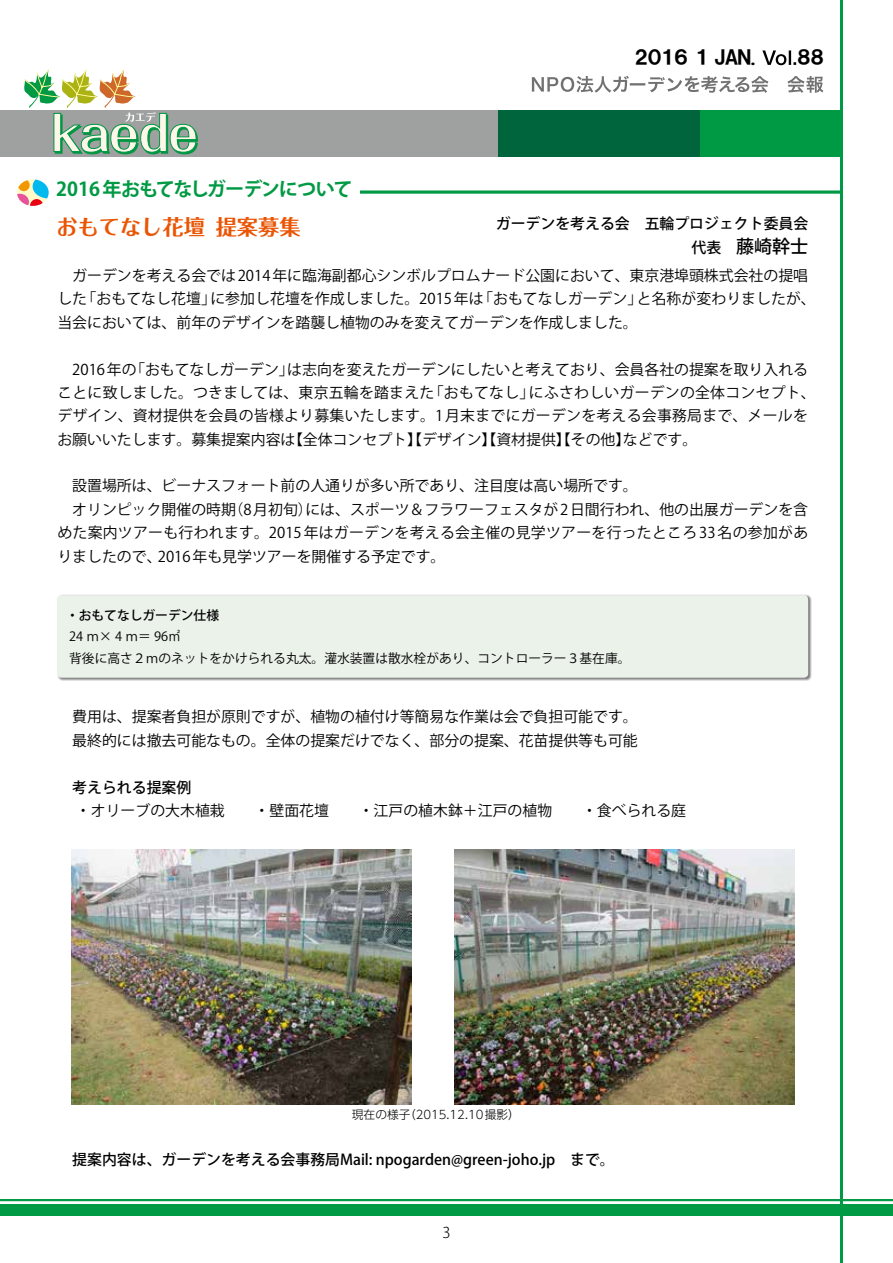
<style>
.page{position:relative;width:893px;height:1263px;background:#fff}
.page>*{position:absolute;margin:0;border:0;box-sizing:border-box;transform-origin:0 0}
.t1{font:700 21.3px "Folk Pro";color:#ea5504}
.t2{font:700 19.2px "Koz Go Pr 6 N";letter-spacing:-.05em;color:#094}
.t3{font:19.2px "HGS Soei Kakugothic UB";letter-spacing:-.05em;color:#000;scale:1.2 1}
.t4{font:500 18px "Koz Go Pro";color:#000}
.t5{font:14.85px/23.4px "Koz Go Pro";color:#000}
.t6{font:500 14.85px "Koz Go Pro";color:#000}
.t7{font:14.85px "Koz Go Pro";letter-spacing:.02em;color:#000}
.t8{font:300 14.85px "Koz Go Pr 6 N";color:#000}
.t9{font:12.75px/21.3px "Koz Go Pro";color:#000}
.t10{font:500 12.75px "Koz Go Pro";color:#000}
.t11{font:300 11.7px "UD Shin Go Pro";color:#000}
.s1{font-size:14.85px}
</style>
<div class="page">
<div style="left:498px;top:110px;width:202px;height:46px;background:#00643d"></div>
<div style="left:700px;top:110px;width:140px;height:46px;background:#094"></div>
<div style="left:0;top:110px;width:498px;height:46px;background:#9fa0a0"></div>
<hr style="left:840px;top:0;width:3px;height:1263px;background:#094">
<svg style="left:24px;top:69px;width:174px;height:86px"></svg>
<div style="left:0;top:1205px;width:893px;height:11px;background:#094"></div>
<hr style="left:0;top:1199px;width:893px;height:2px;background:#094">
<svg style="left:762px;top:50px;width:34px;height:15px"></svg>
<svg style="left:532px;top:76px;width:291px;height:17px"></svg>
<div style="left:57px;top:595px;width:754px;height:86px;background:#000;opacity:.5"></div>
<div style="left:57px;top:595px;width:751px;height:83px;background:#ebf2ea;border-radius:4px"></div>
<svg style="left:360px;top:190px;width:480px;height:4px;background:#33ad69"></svg>
<svg style="left:17px;top:179px;width:32px;height:27px"></svg>
<img style="left:454px;top:849px;width:340px;height:256px">
<img style="left:71px;top:849px;width:341px;height:256px">
<p class="t2" style="left:56px;top:178px;width:298px">2016 年おもてなしガーデンについて</p>
<h1 class="t1" style="left:56px;top:208px;width:246px">おもてなし花壇 提案募集</h1>
<p class="t3" style="left:634px;top:48px;width:103px">2016 1 JAN.</p>
<p class="t3" style="left:797px;top:48px;width:25px">88</p>
<p class="t6" style="left:496px;top:214px;width:314px">ガーデンを考える会　五輪プロジェクト委員会</p>
<p class="t4" style="left:691px;top:235px;width:118px"><span class="s1">代表　</span>藤崎幹士</p>
<p class="t5" style="left:57px;top:264px;width:760px;text-indent:15px">ガーデンを考える会では 2014 年に臨海副都心シンボルプロムナード公園において、東京港埠頭株式会社の提唱した「おもてなし花壇」に参加し花壇を作成しました。2015 年は「おもてなしガーデン」と名称が変わりましたが、当会においては、前年のデザインを踏襲し植物のみを変えてガーデンを作成しました。</p>
<p class="t5" style="left:57px;top:358px;width:760px;text-indent:15px">2016 年の「おもてなしガーデン」は志向を変えたガーデンにしたいと考えており、会員各社の提案を取り入れることに致しました。つきましては、東京五輪を踏まえた「おもてなし」にふさわしいガーデンの全体コンセプト、デザイン、資材提供を会員の皆様より募集いたします。1 月末までにガーデンを考える会事務局まで、メールをお願いいたします。募集提案内容は【全体コンセプト】【デザイン】【資材提供】【その他】などです。</p>
<p class="t5" style="left:72px;top:475px;width:567px">設置場所は、ビーナスフォート前の人通りが多い所であり、注目度は高い場所です。</p>
<p class="t5" style="left:72px;top:498px;width:737px">オリンピック開催の時期（8月初旬）には、スポーツ＆フラワーフェスタが2日間行われ、他の出展ガーデンを含</p>
<p class="t7" style="left:57px;top:523px;width:752px">めた案内ツアーも行われます。2015年はガーデンを考える会主催の見学ツアーを行ったところ 33名の参加があ</p>
<p class="t5" style="left:57px;top:545px;width:390px">りましたので、2016 年も見学ツアーを開催する予定です。</p>
<p class="t10" style="left:66px;top:607px;width:155px">・おもてなしガーデン仕様</p>
<p class="t9" style="left:69px;top:626px;width:563px">24 ｍ× 4 ｍ＝ 96㎡<br>背後に高さ２ｍのネットをかけられる丸太。灌水装置は散水栓があり、コントローラー３基在庫。</p>
<p class="t5" style="left:72px;top:706px;width:567px">費用は、提案者負担が原則ですが、植物の植付け等簡易な作業は会で負担可能です。最終的には撤去可能なもの。全体の提案だけでなく、部分の提案、花苗提供等も可能</p>
<p class="t6" style="left:72px;top:778px;width:121px">考えられる提案例</p>
<p class="t5" style="left:76px;top:799px;width:612px">・オリーブの大木植栽　　・壁面花壇　　・江戸の植木鉢＋江戸の植物　　・食べられる庭</p>
<p class="t11" style="left:352px;top:1105px;width:170px">現在の様子（2015.12.10撮影）</p>
<p class="t6" style="left:72px;top:1150px;width:544px">提案内容は、ガーデンを考える会事務局Mail: npogarden@green-joho.jp　まで。</p>
<p class="t8" style="left:442px;top:1224px;width:10px">3</p>
</div>
